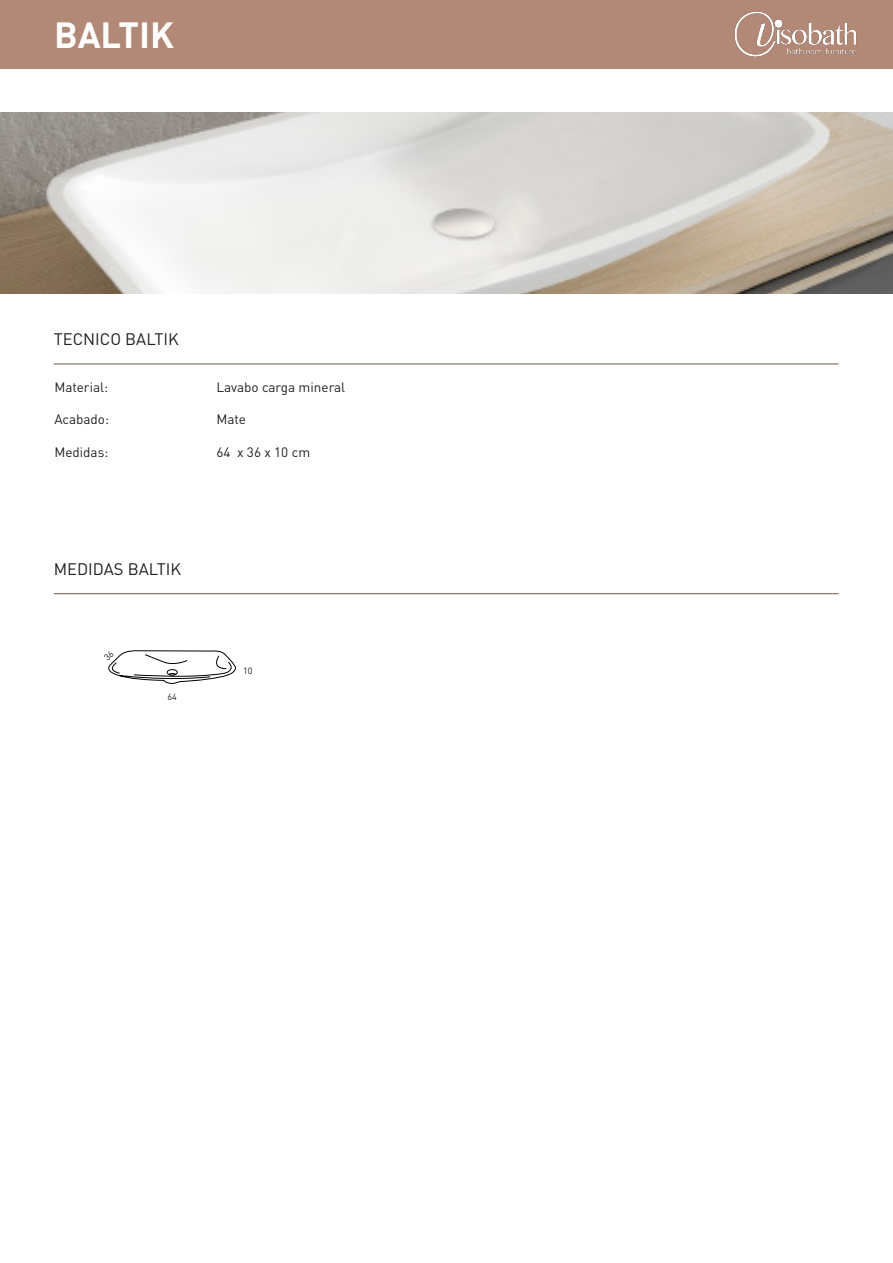
<style>
.page{position:relative;width:893px;height:1263px;background:#fff}
.page>*{position:absolute;margin:0;border:0;box-sizing:border-box;transform-origin:0 0}
.t1{font:700 36px "DIN Pro";color:#fff}
.t2{font:16.5px "DIN Pro";color:#231f20}
.t3{font:13.5px "DIN Pro";color:#231f20}
.t4{font:9px "DIN Pro";color:#231f20}
</style>
<div class="page">
<hr style="left:54px;top:593px;width:785px;height:1px;background:#867668">
<div style="left:0;top:0;width:893px;height:68px;background:#b28876"></div>
<hr style="left:54px;top:363px;width:785px;height:1px;background:#867668">
<img style="left:734px;top:11px;width:123px;height:46px">
<img style="left:0;top:113px;width:893px;height:180px">
<svg style="left:108px;top:650px;width:128px;height:34px"></svg>
<p class="t1" style="left:54px;top:10px;width:121px">BALTIK</p>
<p class="t2" style="left:54px;top:328px;width:127px">TECNICO BALTIK</p>
<p class="t3" style="left:54px;top:378px;width:55px">Material:</p>
<p class="t3" style="left:216px;top:378px;width:130px">Lavabo carga mineral</p>
<p class="t3" style="left:54px;top:410px;width:56px">Acabado:</p>
<p class="t3" style="left:216px;top:410px;width:31px">Mate</p>
<p class="t3" style="left:54px;top:443px;width:56px">Medidas:</p>
<p class="t3" style="left:216px;top:443px;width:95px">64 x 36 x 10 cm</p>
<p class="t2" style="left:54px;top:558px;width:129px">MEDIDAS BALTIK</p>
<p class="t4" style="left:167px;top:690px;width:11px">64</p>
<p class="t4" style="left:243px;top:665px;width:11px">10</p>
</div>
